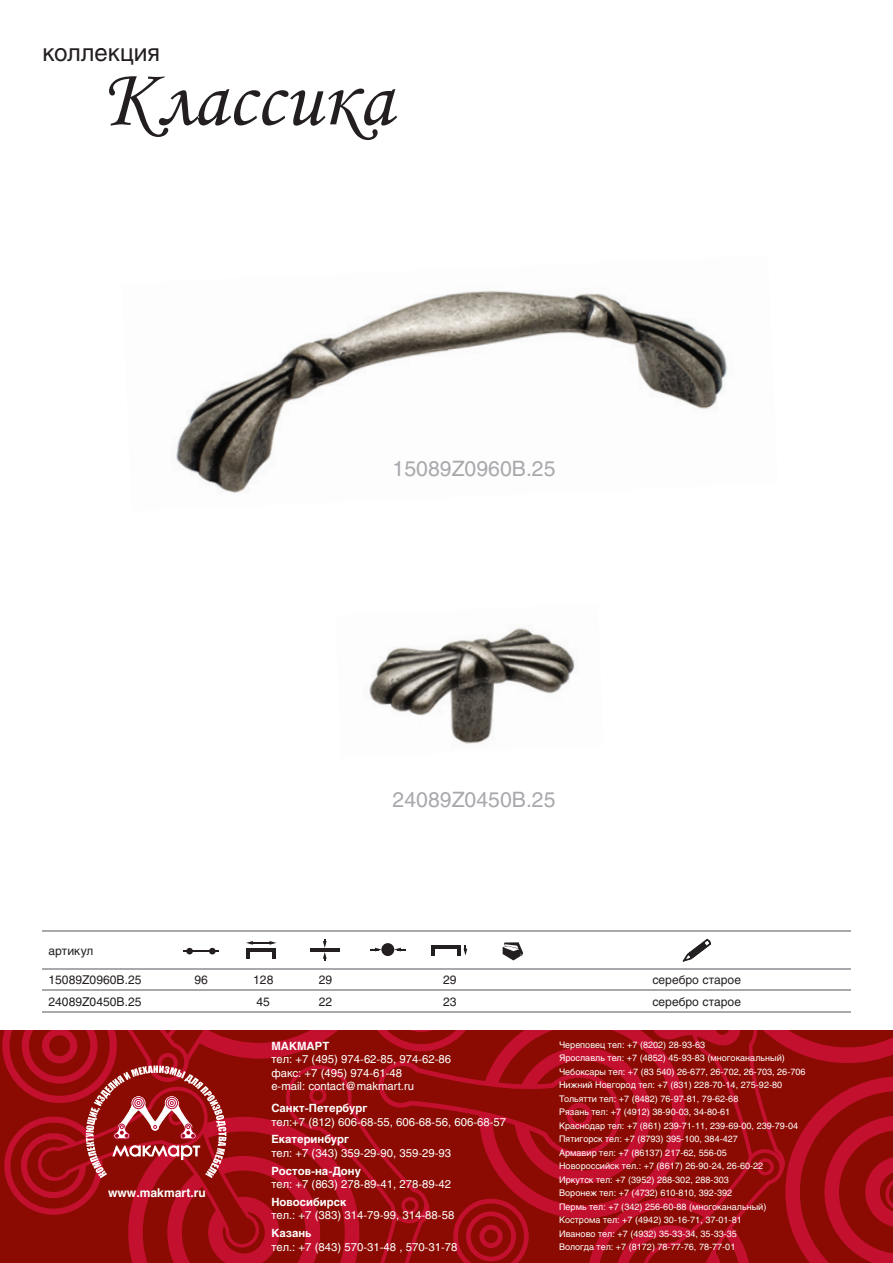
<style>
.page{position:relative;width:893px;height:1263px;background:#fff}
.page>*{position:absolute;margin:0;border:0;box-sizing:border-box;transform-origin:0 0}
.t1{font:24px "Helios";color:#231f20}
.t2{font:21px "Helios";color:#a8a9ad}
.t3{font:12px "Helios";color:#231f20}
.t4{font:700 12px "Helios";color:#fff}
.t5{font:11.25px/13.5px "Helios";color:#fff}
.t6{font:700 11.25px "Helios";color:#fff}
.t7{font:9px/13.5px "Helios";color:#fff}
</style>
<div class="page">
<svg style="left:0;top:1030px;width:893px;height:233px;background:#9b0e11"></svg>
<svg style="left:109px;top:76px;width:288px;height:64px"></svg>
<img style="left:176px;top:295px;width:269px;height:198px">
<img style="left:445px;top:290px;width:282px;height:119px">
<hr style="left:42px;top:931px;width:128px;height:1px;background:#a8a9ad">
<hr style="left:170px;top:931px;width:62px;height:1px;background:#a8a9ad">
<hr style="left:232px;top:931px;width:62px;height:1px;background:#a8a9ad">
<hr style="left:294px;top:931px;width:63px;height:1px;background:#a8a9ad">
<hr style="left:357px;top:931px;width:62px;height:1px;background:#a8a9ad">
<hr style="left:419px;top:931px;width:62px;height:1px;background:#a8a9ad">
<hr style="left:481px;top:931px;width:62px;height:1px;background:#a8a9ad">
<hr style="left:543px;top:931px;width:307px;height:1px;background:#a8a9ad">
<hr style="left:42px;top:968px;width:128px;height:1px;background:#a8a9ad">
<hr style="left:170px;top:968px;width:62px;height:1px;background:#a8a9ad">
<hr style="left:232px;top:968px;width:62px;height:1px;background:#a8a9ad">
<hr style="left:294px;top:968px;width:63px;height:1px;background:#a8a9ad">
<hr style="left:357px;top:968px;width:62px;height:1px;background:#a8a9ad">
<hr style="left:419px;top:968px;width:62px;height:1px;background:#a8a9ad">
<hr style="left:481px;top:968px;width:62px;height:1px;background:#a8a9ad">
<hr style="left:543px;top:968px;width:307px;height:1px;background:#a8a9ad">
<hr style="left:42px;top:990px;width:128px;height:1px;background:#a8a9ad">
<hr style="left:170px;top:990px;width:62px;height:1px;background:#a8a9ad">
<hr style="left:232px;top:990px;width:62px;height:1px;background:#a8a9ad">
<hr style="left:294px;top:990px;width:63px;height:1px;background:#a8a9ad">
<hr style="left:357px;top:990px;width:62px;height:1px;background:#a8a9ad">
<hr style="left:419px;top:990px;width:62px;height:1px;background:#a8a9ad">
<hr style="left:481px;top:990px;width:62px;height:1px;background:#a8a9ad">
<hr style="left:543px;top:990px;width:307px;height:1px;background:#a8a9ad">
<hr style="left:42px;top:1011px;width:128px;height:1px;background:#a8a9ad">
<hr style="left:170px;top:1011px;width:62px;height:1px;background:#a8a9ad">
<hr style="left:232px;top:1011px;width:62px;height:1px;background:#a8a9ad">
<hr style="left:294px;top:1011px;width:63px;height:1px;background:#a8a9ad">
<hr style="left:357px;top:1011px;width:62px;height:1px;background:#a8a9ad">
<hr style="left:419px;top:1011px;width:62px;height:1px;background:#a8a9ad">
<hr style="left:481px;top:1011px;width:62px;height:1px;background:#a8a9ad">
<hr style="left:543px;top:1011px;width:307px;height:1px;background:#a8a9ad">
<div style="left:209px;top:948px;width:7px;height:6px;background:#231f20;border-radius:50%"></div>
<div style="left:186px;top:948px;width:7px;height:6px;background:#231f20;border-radius:50%"></div>
<hr style="left:184px;top:950px;width:35px;height:2px;background:#231f20">
<svg style="left:246px;top:941px;width:30px;height:17px"></svg>
<hr style="left:310px;top:948px;width:30px;height:4px;background:#231f20">
<svg style="left:323px;top:939px;width:4px;height:21px"></svg>
<div style="left:381px;top:943px;width:13px;height:13px;background:#231f20;border-radius:50%"></div>
<svg style="left:394px;top:948px;width:11px;height:3px"></svg>
<svg style="left:371px;top:948px;width:11px;height:3px"></svg>
<hr style="left:431px;top:945px;width:30px;height:4px;background:#231f20">
<svg style="left:457px;top:945px;width:10px;height:11px"></svg>
<svg style="left:431px;top:949px;width:4px;height:7px"></svg>
<svg style="left:503px;top:942px;width:20px;height:18px"></svg>
<svg style="left:683px;top:939px;width:28px;height:22px"></svg>
<img style="left:369px;top:628px;width:206px;height:116px">
<h1 class="t1" style="left:43px;top:38px;width:119px">коллекция</h1>
<h2 class="t2" style="left:393px;top:456px;width:164px">15089Z0960B.25</h2>
<h2 class="t2" style="left:393px;top:787px;width:164px">24089Z0450B.25</h2>
<h3 class="t3" style="left:48px;top:943px;width:46px">артикул</h3>
<h3 class="t3" style="left:48px;top:973px;width:95px">15089Z0960B.25</h3>
<h3 class="t3" style="left:194px;top:973px;width:15px">96</h3>
<h3 class="t3" style="left:253px;top:973px;width:22px">128</h3>
<h3 class="t3" style="left:319px;top:973px;width:15px">29</h3>
<h3 class="t3" style="left:443px;top:973px;width:15px">29</h3>
<h3 class="t3" style="left:652px;top:973px;width:90px">серебро старое</h3>
<h3 class="t3" style="left:48px;top:994px;width:95px">24089Z0450B.25</h3>
<h3 class="t3" style="left:257px;top:994px;width:15px">45</h3>
<h3 class="t3" style="left:319px;top:994px;width:15px">22</h3>
<h3 class="t3" style="left:443px;top:994px;width:15px">23</h3>
<h3 class="t3" style="left:652px;top:994px;width:90px">серебро старое</h3>
<h3 class="t4" style="left:108px;top:1186px;width:99px">www.makmart.ru</h3>
<p class="t6" style="left:271px;top:1039px;width:59px">МАКМАРТ</p>
<p class="t5" style="left:271px;top:1052px;width:181px">тел: +7 (495) 974-62-85, 974-62-86 факс: +7 (495) 974-61-48<br>e-mail: contact@makmart.ru</p>
<p class="t6" style="left:271px;top:1102px;width:98px">Санкт-Петербург</p>
<p class="t5" style="left:271px;top:1115px;width:236px">тел:+7 (812) 606-68-55, 606-68-56, 606-68-57</p>
<p class="t6" style="left:271px;top:1133px;width:79px">Екатеринбург</p>
<p class="t5" style="left:271px;top:1146px;width:181px">тел: +7 (343) 359-29-90, 359-29-93</p>
<p class="t6" style="left:271px;top:1164px;width:91px">Ростов-на-Дону</p>
<p class="t5" style="left:271px;top:1177px;width:181px">тел: +7 (863) 278-89-41, 278-89-42</p>
<p class="t6" style="left:271px;top:1195px;width:76px">Новосибирск</p>
<p class="t5" style="left:271px;top:1208px;width:184px">тел.: +7 (383) 314-79-99, 314-88-58</p>
<p class="t6" style="left:271px;top:1227px;width:42px">Казань</p>
<p class="t5" style="left:271px;top:1240px;width:188px">тел.: +7 (843) 570-31-48 , 570-31-78</p>
<p class="t7" style="left:559px;top:1038px;width:248px">Череповец тел: +7 (8202) 28-93-63<br>Ярославль тел: +7 (4852) 45-93-83 (многоканальный)<br>Чебоксары тел: +7 (83 540) 26-677, 26-702, 26-703, 26-706<br>Нижний Новгород тел: +7 (831) 228-70-14, 275-92-80<br>Тольятти тел: +7 (8482) 76-97-81, 79-62-68<br>Рязань тел: +7 (4912) 38-90-03, 34-80-61<br>Краснодар тел: +7 (861) 239-71-11, 239-69-00, 239-79-04<br>Пятигорск тел: +7 (8793) 395-100, 384-427<br>Армавир тел: +7 (86137) 217-62, 556-05<br>Новороссийск тел.: +7 (8617) 26-90-24, 26-60-22<br>Иркутск тел: +7 (3952) 288-302, 288-303<br>Воронеж тел: +7 (4732) 610-810, 392-392<br>Пермь тел: +7 (342) 256-60-88 (многоканальный)<br>Кострома тел: +7 (4942) 30-16-71, 37-01-81<br>Иваново тел: +7 (4932) 35-33-34, 35-33-35<br>Вологда тел: +7 (8172) 78-77-76, 78-77-01</p>
</div>
